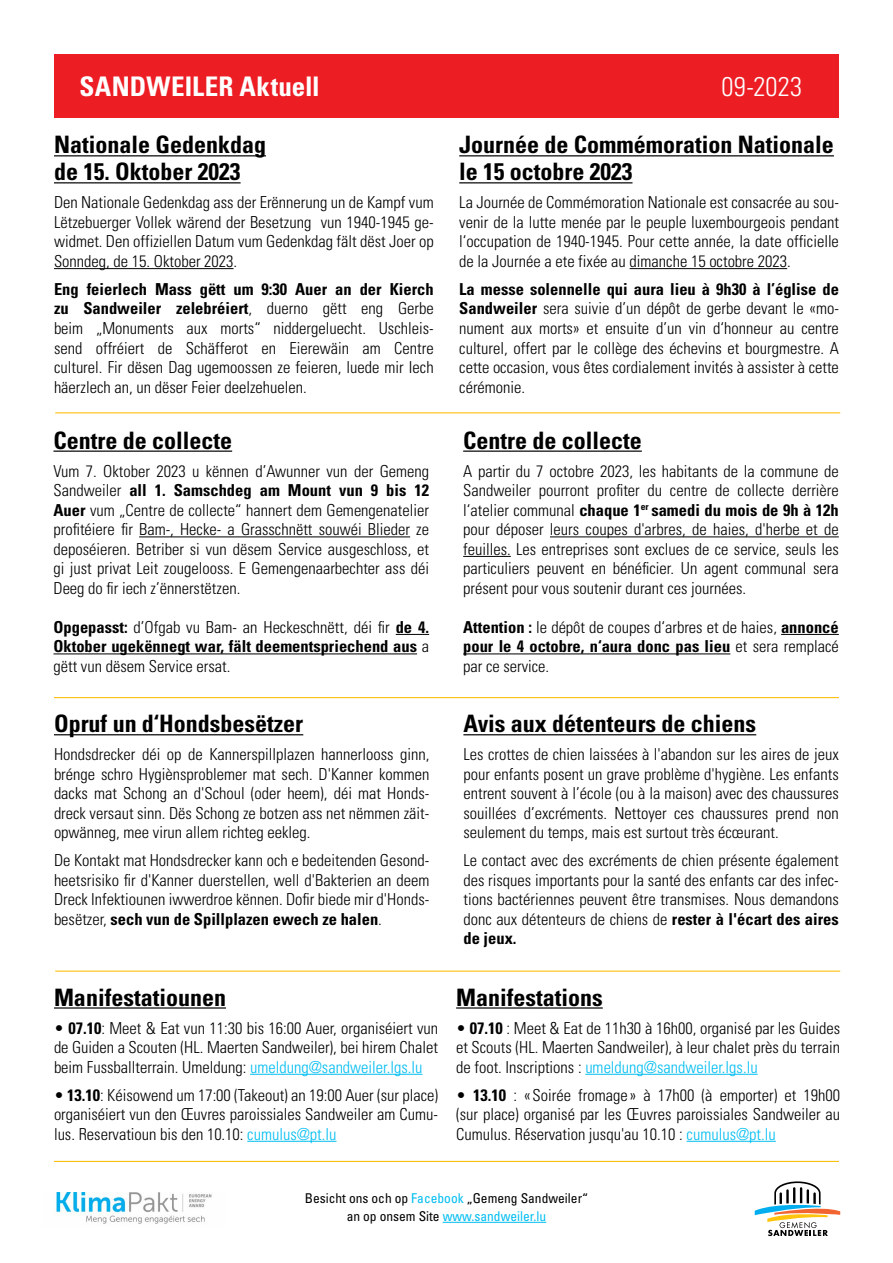
<style>
.page{position:relative;width:893px;height:1263px;background:#fff}
.page>*{position:absolute;margin:0;border:0;box-sizing:border-box;transform-origin:0 0}
.t1{font:700 condensed 27px "Univers LT Std";letter-spacing:.005em;color:#fff}
.t2{font:300 condensed 27px "Univers LT Std";letter-spacing:.01em;color:#fff}
.t3{font:700 condensed 24px/27px "Univers LT Std";color:#000}
.t4{font:300 condensed 16.5px/19.5px "Univers LT Std";color:#000;text-align:justify}
.t5{font:condensed 13.5px/17.5px "Univers LT Std";color:#000;text-align:center}
.s1{font-weight:700}
.s2{color:#00bdf2}
</style>
<div class="page">
<div style="left:54px;top:54px;width:785px;height:64px;background:#ed1d24"></div>
<hr style="left:443px;top:1222px;width:103px;height:1px;background:#00bdf2">
<svg style="left:755px;top:1181px;width:85px;height:55px"></svg>
<hr style="left:54px;top:1161px;width:785px;height:1px;background:#fec00f">
<hr style="left:54px;top:697px;width:785px;height:1px;background:#fec00f">
<hr style="left:55px;top:970px;width:785px;height:2px;background:#fec00f">
<hr style="left:55px;top:412px;width:785px;height:1px;background:#fec00f">
<img style="left:56px;top:1193px;width:156px;height:31px">
<hr style="left:53px;top:450px;width:179px;height:2px;background:#000">
<hr style="left:139px;top:536px;width:271px;height:1px;background:#000">
<hr style="left:396px;top:634px;width:33px;height:1px;background:#000">
<hr style="left:53px;top:653px;width:364px;height:1px;background:#000">
<hr style="left:463px;top:450px;width:179px;height:2px;background:#000">
<hr style="left:550px;top:536px;width:289px;height:1px;background:#000">
<hr style="left:463px;top:556px;width:48px;height:1px;background:#000">
<hr style="left:781px;top:634px;width:58px;height:1px;background:#000">
<hr style="left:463px;top:653px;width:267px;height:1px;background:#000">
<hr style="left:54px;top:734px;width:249px;height:1px;background:#000">
<hr style="left:463px;top:734px;width:293px;height:1px;background:#000">
<hr style="left:54px;top:1007px;width:172px;height:1px;background:#000">
<hr style="left:250px;top:1074px;width:172px;height:1px;background:#00bdf2">
<hr style="left:247px;top:1141px;width:90px;height:1px;background:#00bdf2">
<hr style="left:456px;top:1007px;width:147px;height:1px;background:#000">
<hr style="left:585px;top:1074px;width:173px;height:1px;background:#00bdf2">
<hr style="left:687px;top:1141px;width:89px;height:1px;background:#00bdf2">
<hr style="left:54px;top:155px;width:212px;height:1px;background:#000">
<hr style="left:54px;top:182px;width:187px;height:1px;background:#000">
<hr style="left:54px;top:268px;width:180px;height:1px;background:#000">
<hr style="left:459px;top:155px;width:375px;height:1px;background:#000">
<hr style="left:459px;top:182px;width:173px;height:1px;background:#000">
<hr style="left:630px;top:268px;width:157px;height:1px;background:#000">
<h1 class="t1" style="left:80px;top:70px;width:242px">SANDWEILER Aktuell</h1>
<h1 class="t2" style="left:721px;top:70px;width:82px">09-2023</h1>
<h2 class="t3" style="left:54px;top:131px;width:214px">Nationale Gedenkdag de 15. Oktober 2023</h2>
<p class="t4" style="left:54px;top:193px;width:381px">Den Nationale Gedenkdag ass der Erënnerung un de Kampf vum Lëtzebuerger Vollek wärend der Besetzung vun 1940-1945 ge&shy;widmet. Den offiziellen Datum vum Gedenkdag fält dëst Joer op Sonndeg, de 15. Oktober 2023.</p>
<p class="t4" style="left:54px;top:279px;width:381px"><span class="s1">Eng feierlech Mass gëtt um 9:30 Auer an der Kierch zu Sandweiler zelebréiert</span>, duerno gëtt eng Gerbe beim „Monuments aux morts“ niddergeluecht. Uschleis&shy;send offréiert de Schäfferot en Eierewäin am Centre culturel. Fir dësen Dag ugemoossen ze feieren, luede mir Iech häerzlech an, un dëser Feier deelzehuelen.</p>
<h2 class="t3" style="left:53px;top:427px;width:180px">Centre de collecte</h2>
<p class="t4" style="left:53px;top:461px;width:377px">Vum 7. Oktober 2023 u kënnen d’Awunner vun der Gemeng Sandweiler <span class="s1">all 1. Samschdeg am Mount vun 9 bis 12<br>Auer</span> vum „Centre de collecte“ hannert dem Gemengenatelier profitéiere fir Bam-, Hecke- a Grasschnëtt souwéi Blieder ze deposéieren. Betriber si vun dësem Service ausgeschloss, et gi just privat Leit zougelooss. E Gemengenaarbechter ass déi Deeg do fir iech z’ënnerstëtzen.</p>
<p class="t4" style="left:53px;top:617px;width:377px"><span class="s1">Opgepasst:</span> d’Ofgab vu Bam- an Heckeschnëtt, déi fir <span class="s1">de 4.<br>Oktober ugekënnegt war, fält deementspriechend aus</span> a gëtt vun dësem Service ersat.</p>
<h2 class="t3" style="left:54px;top:710px;width:251px">Opruf un d‘Hondsbesëtzer</h2>
<p class="t4" style="left:54px;top:745px;width:377px">Hondsdrecker déi op de Kannerspillplazen hannerlooss ginn, brénge schro Hygiènsproblemer mat sech. D'Kanner kommen dacks mat Schong an d'Schoul (oder heem), déi mat Honds&shy;dreck versaut sinn. Dës Schong ze botzen ass net nëmmen zäit&shy;opwänneg, mee virun allem richteg eekleg.</p>
<p class="t4" style="left:54px;top:851px;width:377px">De Kontakt mat Hondsdrecker kann och e bedeitenden Gesond&shy;heetsrisiko fir d'Kanner duerstellen, well d'Bakterien an deem Dreck Infektiounen iwwerdroe kënnen. Dofir biede mir d'Honds&shy;besëtzer, <span class="s1">sech vun de Spillplazen ewech ze halen</span>.</p>
<h2 class="t3" style="left:54px;top:983px;width:174px">Manifestatiounen</h2>
<p class="t4" style="left:54px;top:1018px;width:386px">• <span class="s1">07.10</span>: Meet &amp; Eat vun 11:30 bis 16:00 Auer, organiséiert vun de Guiden a Scouten (HL. Maerten Sandweiler), bei hirem Chalet beim Fussballterrain. Umeldung: <span class="s2">umeldung@sandweiler.lgs.lu</span></p>
<p class="t4" style="left:54px;top:1085px;width:386px">• <span class="s1">13.10</span>: Kéisowend um 17:00 (Takeout) an 19:00 Auer (sur place) organiséiert vun den Œuvres paroissiales Sandweiler am Cumu&shy;lus. Reservatioun bis den 10.10: <span class="s2">cumulus@pt.lu</span></p>
<h2 class="t3" style="left:459px;top:131px;width:376px">Journée de Commémoration Nationale le 15 octobre 2023</h2>
<p class="t4" style="left:459px;top:193px;width:381px">La Journée de Commémoration Nationale est consacrée au sou&shy;venir de la lutte menée par le peuple luxembourgeois pendant l‘occupation de 1940-1945. Pour cette année, la date officielle de la Journée a ete fixée au dimanche 15 octobre 2023.</p>
<p class="t4" style="left:459px;top:279px;width:381px"><span class="s1">La messe solennelle qui aura lieu à 9h30 à l’église de Sandweiler</span> sera suivie d’un dépôt de gerbe devant le «mo&shy;nument aux morts» et ensuite d’un vin d‘honneur au centre culturel, offert par le collège des échevins et bourgmestre. A cette occasion, vous êtes cordialement invités à assister à cette cérémonie.</p>
<h2 class="t3" style="left:463px;top:427px;width:180px">Centre de collecte</h2>
<p class="t4" style="left:463px;top:461px;width:377px">A partir du 7 octobre 2023, les habitants de la commune de Sandweiler pourront profiter du centre de collecte derrière l‘atelier communal <span class="s1">chaque 1</span><sup>er</sup> <span class="s1">samedi du mois de 9h à 12h </span>pour déposer leurs coupes d'arbres, de haies, d'herbe et de feuilles. Les entreprises sont exclues de ce service, seuls les particuliers peuvent en bénéficier. Un agent communal sera présent pour vous soutenir durant ces journées.</p>
<p class="t4" style="left:463px;top:617px;width:377px"><span class="s1">Attention :</span> le dépôt de coupes d‘arbres et de haies, <span class="s1">annoncé pour le 4 octobre, n‘aura donc pas lieu</span> et sera remplacé par ce service.</p>
<h2 class="t3" style="left:463px;top:710px;width:294px">Avis aux détenteurs de chiens</h2>
<p class="t4" style="left:463px;top:745px;width:377px">Les crottes de chien laissées à l'abandon sur les aires de jeux pour enfants posent un grave problème d'hygiène. Les enfants entrent souvent à l’école (ou à la maison) avec des chaussures souillées d’excréments. Nettoyer ces chaussures prend non seulement du temps, mais est surtout très écœurant.</p>
<p class="t4" style="left:463px;top:851px;width:377px">Le contact avec des excréments de chien présente également des risques importants pour la santé des enfants car des infec&shy;tions bactériennes peuvent être transmises. Nous demandons donc aux détenteurs de chiens de <span class="s1">rester à l'écart des aires de jeux.</span></p>
<h2 class="t3" style="left:456px;top:983px;width:148px">Manifestations</h2>
<p class="t4" style="left:456px;top:1018px;width:386px">• <span class="s1">07.10</span> : Meet &amp; Eat de 11h30 à 16h00, organisé par les Guides et Scouts (HL. Maerten Sandweiler), à leur chalet près du terrain de foot. Inscriptions : <span class="s2">umeldung@sandweiler.lgs.lu</span></p>
<p class="t4" style="left:456px;top:1085px;width:386px">• <span class="s1">13.10</span> : « Soirée fromage » à 17h00 (à emporter) et 19h00 (sur place) organisé par les Œuvres paroissiales Sandweiler au Cumulus. Réservation jusqu'au 10.10 : <span class="s2">cumulus@pt.lu</span></p>
<p class="t5" style="left:305px;top:1190px;width:285px">Besicht ons och op <span class="s2">Facebook</span> „Gemeng Sandweiler“ an op onsem Site <span class="s2">www.sandweiler.lu</span></p>
</div>
